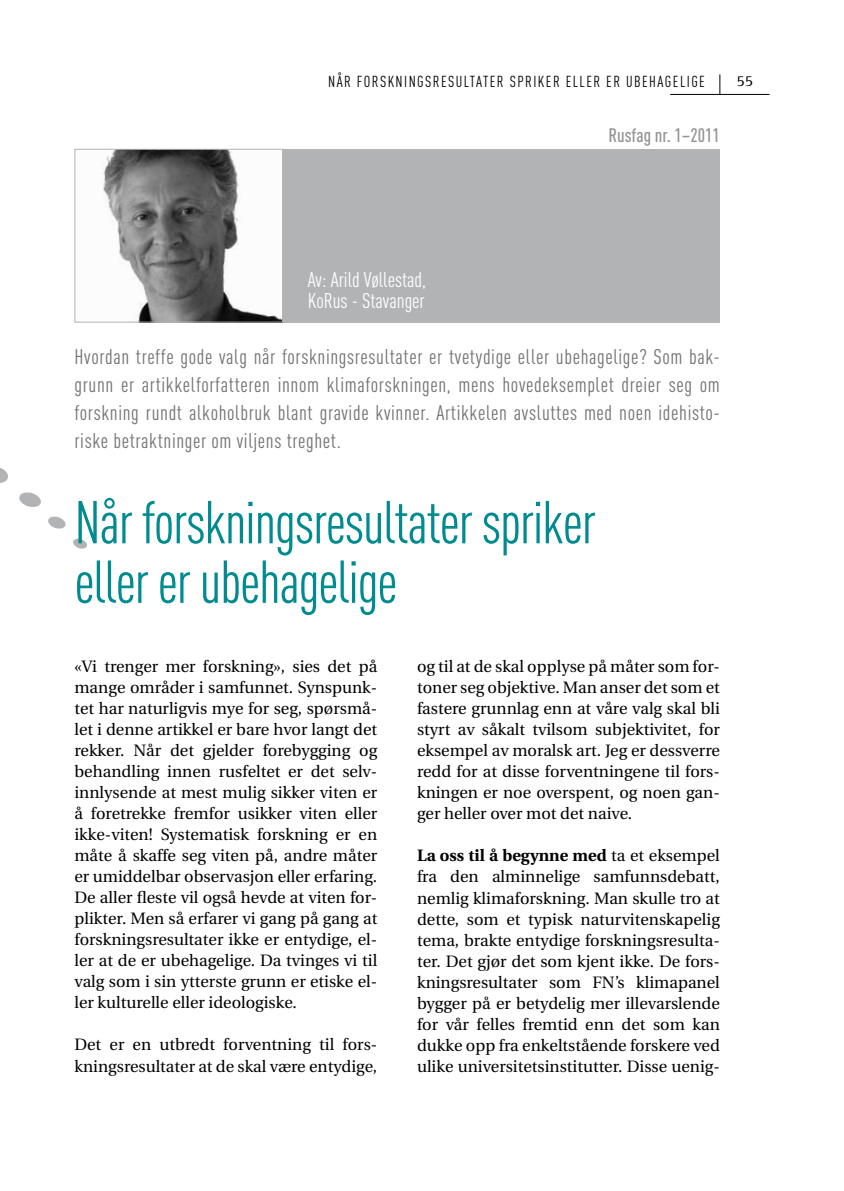
<style>
.page{position:relative;width:844px;height:1191px;background:#fff}
.page>*{position:absolute;margin:0;border:0;box-sizing:border-box;transform-origin:0 0}
.t1{font:59.5px/59.5px "DIN Cond";letter-spacing:-.02em;color:#008b90}
.t2{font:21px/28px "DIN Cond";letter-spacing:.03em;color:#707172;text-align:justify}
.t3{font:21px/21px "DIN Cond";color:#fff}
.t4{font:500 19.25px "DIN Cond";color:#929395}
.t5{font:16.45px/21px "Utopia";color:#000;text-align:justify}
.t6{font:15.75px "DIN Cond";letter-spacing:.09em;color:#000}
.t7{font:15.75px "Rotis Serif";color:#000}
.s1{font-weight:700}
</style>
<div class="page">
<svg style="left:0;top:467px;width:8px;height:16px"></svg>
<svg style="left:19px;top:492px;width:22px;height:15px"></svg>
<svg style="left:73px;top:538px;width:14px;height:11px"></svg>
<svg style="left:48px;top:516px;width:18px;height:13px"></svg>
<div style="left:283px;top:149px;width:436px;height:173px;background:#b1b3b4"></div>
<img style="left:103px;top:151px;width:178px;height:169px">
<div style="left:74px;top:149px;width:209px;height:173px;border:1px solid #b1b3b4"></div>
<hr style="left:670px;top:94px;width:99px;height:1px;background:#000">
<svg style="left:719px;top:74px;width:1px;height:20px"></svg>
<p class="t6" style="left:328px;top:72px;width:378px">NÅR FORSKNINGSRESULTATER SPRIKER ELLER ER UBEHAGELIGE</p>
<p class="t7" style="left:736px;top:71px;width:18px">55</p>
<p class="t3" style="left:308px;top:268px;width:120px">Av: Arild Vøllestad,<br>KoRus - Stavanger</p>
<p class="t4" style="left:608px;top:124px;width:113px">Rusfag nr. 1–2011</p>
<p class="t2" style="left:74px;top:342px;width:646px">Hvordan treffe gode valg når forskningsresultater er tvetydige eller ubehagelige? Som bak&shy;grunn er artikkelforfatteren innom klimaforskningen, mens hovedeksemplet dreier seg om forskning rundt alkoholbruk blant gravide kvinner. Artikkelen avsluttes med noen idehisto&shy;riske betraktninger om viljens treghet.</p>
<h1 class="t1" style="left:74px;top:492px;width:522px">Når forskningsresultater spriker eller er ubehagelige</h1>
<p class="t5" style="left:74px;top:656px;width:304px">«Vi trenger mer forskning», sies det på mange områder i samfunnet. Synspunk&shy;tet har naturligvis mye for seg, spørsmå&shy;let i denne artikkel er bare hvor langt det rekker. Når det gjelder forebygging og behandling innen rusfeltet er det selv&shy;innlysende at mest mulig sikker viten er å foretrekke fremfor usikker viten eller ikke-viten! Systematisk forskning er en måte å skaffe seg viten på, andre måter er umiddelbar observasjon eller erfaring.<br>De aller fleste vil også hevde at viten for&shy;plikter. Men så erfarer vi gang på gang at forskningsresultater ikke er entydige, el&shy;ler at de er ubehagelige. Da tvinges vi til valg som i sin ytterste grunn er etiske el&shy;ler kulturelle eller ideologiske.</p>
<p class="t5" style="left:74px;top:1034px;width:304px">Det er en utbredt forventning til fors&shy;kningsresultater at de skal være entydige,</p>
<p class="t5" style="left:417px;top:656px;width:304px">og til at de skal opplyse på måter som for&shy;toner seg objektive. Man anser det som et fastere grunnlag enn at våre valg skal bli styrt av såkalt tvilsom subjektivitet, for eksempel av moralsk art. Jeg er dessverre redd for at disse forventningene til fors&shy;kningen er noe overspent, og noen gan&shy;ger heller over mot det naive.</p>
<p class="t5" style="left:417px;top:845px;width:304px"><span class="s1">La oss til å begynne med</span> ta et eksempel fra den alminnelige samfunnsdebatt, nemlig klimaforskning. Man skulle tro at dette, som et typisk naturvitenskapelig tema, brakte entydige forskningsresulta&shy;ter. Det gjør det som kjent ikke. De fors&shy;kningsresultater som FN’s klimapanel bygger på er betydelig mer illevarslende for vår felles fremtid enn det som kan dukke opp fra enkeltstående forskere ved ulike universitetsinstitutter. Disse uenig-</p>
</div>
